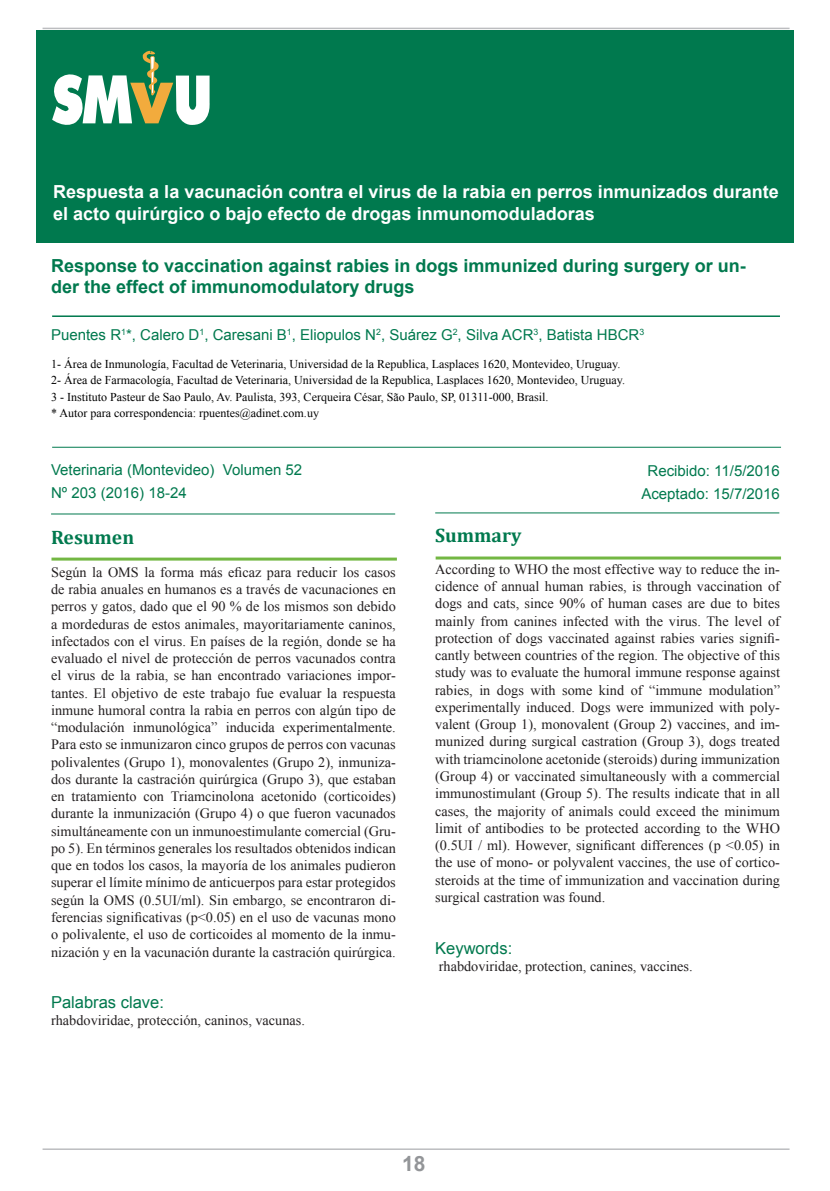
<style>
.page{position:relative;width:830px;height:1191px;background:#fff}
.page>*{position:absolute;margin:0;border:0;box-sizing:border-box;transform-origin:0 0}
.t1{font:700 21px "Arial";color:#939598}
.t2{font:700 19.5px "Cambria";color:#00794e}
.t3{font:700 18px/22.5px "Arial";color:#fff}
.t4{font:700 18px/21px "Arial";color:#00794e}
.t5{font:16.5px "Arial";color:#00794e}
.t6{font:15px/22.5px "Arial";color:#00794e}
.t7{font:14.25px/17.2px "Times New Roman";color:#231f20;text-align:justify}
.t8{font:12px/16.5px "Times New Roman";color:#000}
</style>
<div class="page">
<hr style="left:43px;top:28px;width:746px;height:1px;background:#bcbdc0">
<hr style="left:43px;top:1148px;width:746px;height:2px;background:#bcbdc0">
<div style="left:36px;top:30px;width:757px;height:212px;background:#00794e"></div>
<svg style="left:52px;top:51px;width:158px;height:74px"></svg>
<hr style="left:52px;top:315px;width:727px;height:2px;background:#00794e">
<hr style="left:52px;top:447px;width:728px;height:1px;background:#00794e">
<hr style="left:51px;top:557px;width:345px;height:3px;background:#73b743">
<hr style="left:51px;top:513px;width:344px;height:1px;background:#00794e">
<hr style="left:435px;top:556px;width:345px;height:3px;background:#73b743">
<hr style="left:435px;top:512px;width:344px;height:1px;background:#00794e">
<p class="t3" style="left:53px;top:181px;width:727px">Respuesta a la vacunación contra el virus de la rabia en perros inmunizados durante el acto quirúrgico o bajo efecto de drogas inmunomoduladoras</p>
<p class="t4" style="left:51px;top:256px;width:696px">Response to vaccination against rabies in dogs immunized during surgery or un&shy;der the effect of immunomodulatory drugs</p>
<p class="t6" style="left:51px;top:324px;width:594px">Puentes R<sup>1</sup>*, Calero D<sup>1</sup>, Caresani B<sup>1</sup>, Eliopulos N<sup>2</sup>, Suárez G<sup>2</sup>, Silva ACR<sup>3</sup>, Batista HBCR<sup>3</sup></p>
<p class="t8" style="left:51px;top:355px;width:575px">1- Área de Inmunología, Facultad de Veterinaria, Universidad de la Republica, Lasplaces 1620, Montevideo, Uruguay.<br>2- Área de Farmacología, Facultad de Veterinaria, Universidad de la Republica, Lasplaces 1620, Montevideo, Uruguay.<br>3 - Instituto Pasteur de Sao Paulo, Av. Paulista, 393, Cerqueira César, São Paulo, SP, 01311-000, Brasil.<br>* Autor para correspondencia: rpuentes@adinet.com.uy</p>
<p class="t6" style="left:51px;top:459px;width:252px">Veterinaria (Montevideo) Volumen 52<br>Nº 203 (2016) 18-24</p>
<h2 class="t2" style="left:51px;top:524px;width:84px">Resumen</h2>
<p class="t7" style="left:51px;top:563px;width:346px">Según la OMS la forma más eficaz para reducir los casos de rabia anuales en humanos es a través de vacunaciones en perros y gatos, dado que el 90 % de los mismos son debido a mordeduras de estos animales, mayoritariamente caninos, infectados con el virus. En países de la región, donde se ha evaluado el nivel de protección de perros vacunados contra el virus de la rabia, se han encontrado variaciones impor&shy;tantes. El objetivo de este trabajo fue evaluar la respuesta inmune humoral contra la rabia en perros con algún tipo de “modulación inmunológica” inducida experimentalmente.<br>Para esto se inmunizaron cinco grupos de perros con vacunas polivalentes (Grupo 1), monovalentes (Grupo 2), inmuniza&shy;dos durante la castración quirúrgica (Grupo 3), que estaban en tratamiento con Triamcinolona acetonido (corticoides) durante la inmunización (Grupo 4) o que fueron vacunados simultáneamente con un inmunoestimulante comercial (Gru&shy;po 5). En términos generales los resultados obtenidos indican que en todos los casos, la mayoría de los animales pudieron superar el límite mínimo de anticuerpos para estar protegidos según la OMS (0.5UI/ml). Sin embargo, se encontraron di&shy;ferencias significativas (p&lt;0.05) en el uso de vacunas mono o polivalente, el uso de corticoides al momento de la inmu&shy;nización y en la vacunación durante la castración quirúrgica.</p>
<p class="t5" style="left:51px;top:991px;width:114px">Palabras clave:</p>
<p class="t7" style="left:51px;top:1011px;width:255px">rhabdoviridae, protección, caninos, vacunas.</p>
<p class="t6" style="left:641px;top:460px;width:140px;text-align:center">Recibido: 11/5/2016<br>Aceptado: 15/7/2016</p>
<h2 class="t2" style="left:435px;top:521px;width:88px">Summary</h2>
<p class="t7" style="left:435px;top:560px;width:346px">According to WHO the most effective way to reduce the in&shy;cidence of annual human rabies, is through vaccination of dogs and cats, since 90% of human cases are due to bites mainly from canines infected with the virus. The level of protection of dogs vaccinated against rabies varies signifi&shy;cantly between countries of the region. The objective of this study was to evaluate the humoral immune response against rabies, in dogs with some kind of “immune modulation” experimentally induced. Dogs were immunized with poly&shy;valent (Group 1), monovalent (Group 2) vaccines, and im&shy;munized during surgical castration (Group 3), dogs treated with triamcinolone acetonide (steroids) during immunization (Group 4) or vaccinated simultaneously with a commercial immunostimulant (Group 5). The results indicate that in all cases, the majority of animals could exceed the minimum limit of antibodies to be protected according to the WHO (0.5UI / ml). However, significant differences (p &lt;0.05) in the use of mono- or polyvalent vaccines, the use of cortico&shy;steroids at the time of immunization and vaccination during surgical castration was found.</p>
<p class="t5" style="left:435px;top:937px;width:79px">Keywords:</p>
<p class="t7" style="left:438px;top:957px;width:255px">rhabdoviridae, protection, canines, vaccines.</p>
<h1 class="t1" style="left:402px;top:1149px;width:25px">18</h1>
</div>
